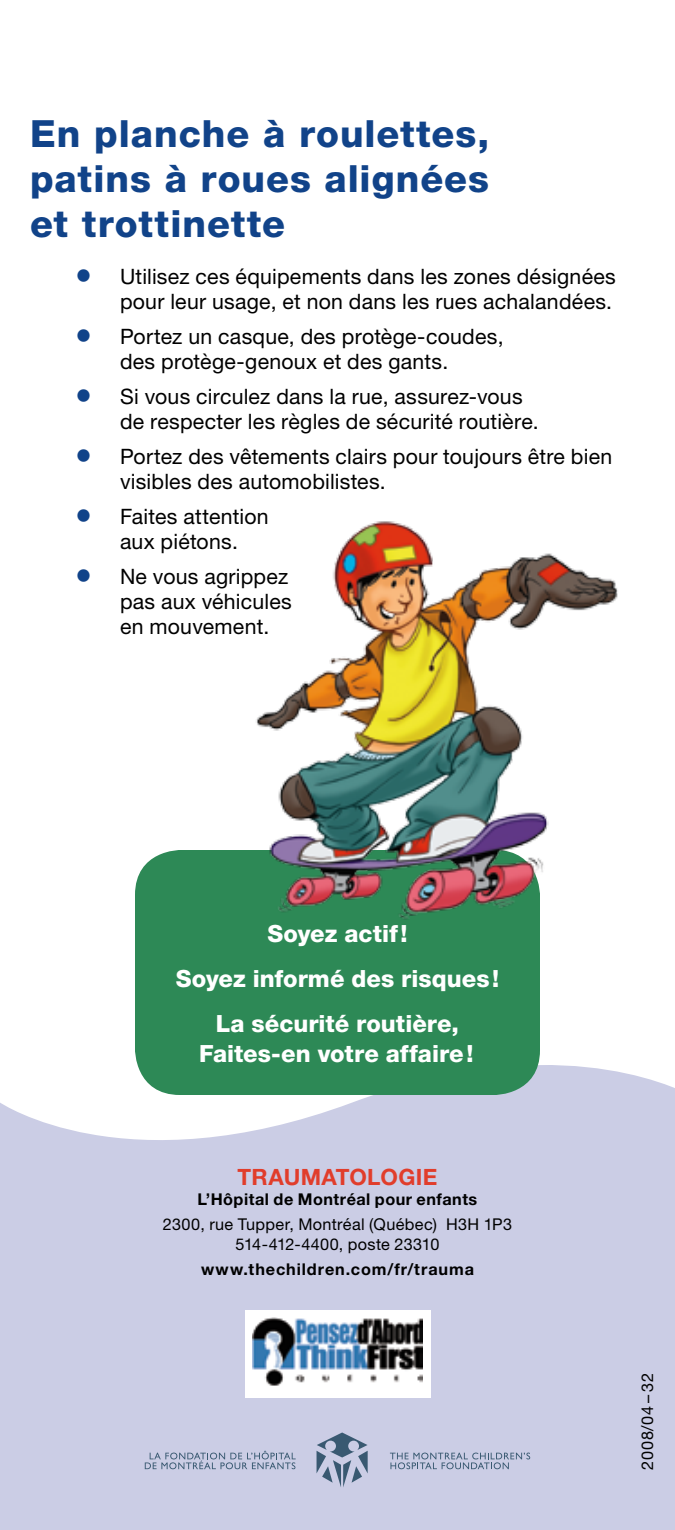
<style>
.page{position:relative;width:675px;height:1530px;background:#fff}
.page>*{position:absolute;margin:0;border:0;box-sizing:border-box;transform-origin:0 0}
.t1{font:800 37.5px/45px "Helvetica Neue LT Std";letter-spacing:.025em;color:#114389;text-align:justify}
.t2{font:800 23.75px/45px "Helvetica Neue LT Std";color:#fff;text-align:center}
.t3{font:700 22.5px "Helvetica Neue LT Std";letter-spacing:.015em;color:#e13d2b}
.t4{font:21.25px/25px "Helvetica Neue LT Std";letter-spacing:.01em;color:#000}
.t5{font:16.25px/25px "Helvetica Neue LT Std";letter-spacing:.025em;color:#000;text-align:center}
.t6{font:700 16.25px/25px "Helvetica Neue LT Std";letter-spacing:.055em;color:#000;text-align:center}
.s1{font-size:35px;color:#114389}
.s2{font-weight:700}
.s3{font-weight:400}
</style>
<div class="page">
<svg style="left:0;top:1057px;width:675px;height:473px;background:#ced0e6"></svg>
<svg style="left:145px;top:1451px;width:151px;height:18px;background:#aab3cb"></svg>
<svg style="left:390px;top:1453px;width:140px;height:16px;background:#a9b2ca"></svg>
<svg style="left:317px;top:1432px;width:51px;height:56px;background:#98a4bc"></svg>
<div style="left:135px;top:850px;width:405px;height:245px;background:#2d8956;border-radius:45px"></div>
<img style="left:256px;top:521px;width:362px;height:399px">
<div style="left:245px;top:1310px;width:185px;height:88px;background:#fff"></div>
<img style="left:252px;top:1318px;width:171px;height:68px">
<p class="t1" style="left:30px;top:111px;width:461px">En planche à roulettes, patins à roues alignées et trottinette</p>
<p class="t4" style="left:75px;top:264px;width:542px;text-align:right"><span class="s1">•</span> Utilisez ces équipements dans les zones désignées pour leur usage, et non dans les rues achalandées.</p>
<p class="t4" style="left:75px;top:324px;width:430px;text-align:center"><span class="s1">•</span> Portez un casque, des protège-coudes, des protège-genoux et des gants.</p>
<p class="t4" style="left:120px;top:384px;width:420px;text-indent:-45px"><span class="s1">•</span> Si vous circulez dans la rue, assurez-vous de respecter les règles de sécurité routière.</p>
<p class="t4" style="left:120px;top:444px;width:494px;text-indent:-45px"><span class="s1">•</span> Portez des vêtements clairs pour toujours être bien visibles des automobilistes.</p>
<p class="t4" style="left:120px;top:504px;width:150px;text-indent:-45px"><span class="s1">•</span> Faites attention aux piétons.</p>
<p class="t4" style="left:120px;top:564px;width:173px;text-indent:-45px"><span class="s1">•</span> Ne vous agrippez pas aux véhicules en mouvement.</p>
<p class="t2" style="left:176px;top:911px;width:325px">Soyez actif!<br>Soyez informé des risques!<br>La sécurité routière,</p>
<p class="t2" style="left:199px;top:1031px;width:276px">Faites-en votre affaire!</p>
<p class="t3" style="left:238px;top:1163px;width:201px">Traumatologie</p>
<p class="t5" style="left:163px;top:1187px;width:351px"><span class="s2">L’Hôpital de Montréal pour enfants<br></span>2300, rue Tupper, Montréal (Québec) H3H 1P3</p>
<p class="t6" style="left:201px;top:1232px;width:274px"><span class="s3">514-412-4400, poste 23310 </span>www.thechildren.com/fr/trauma</p>
<p class="t5" style="left:635px;top:1470px;width:98px;rotate:-90deg">2008/04 – 32</p>
</div>
